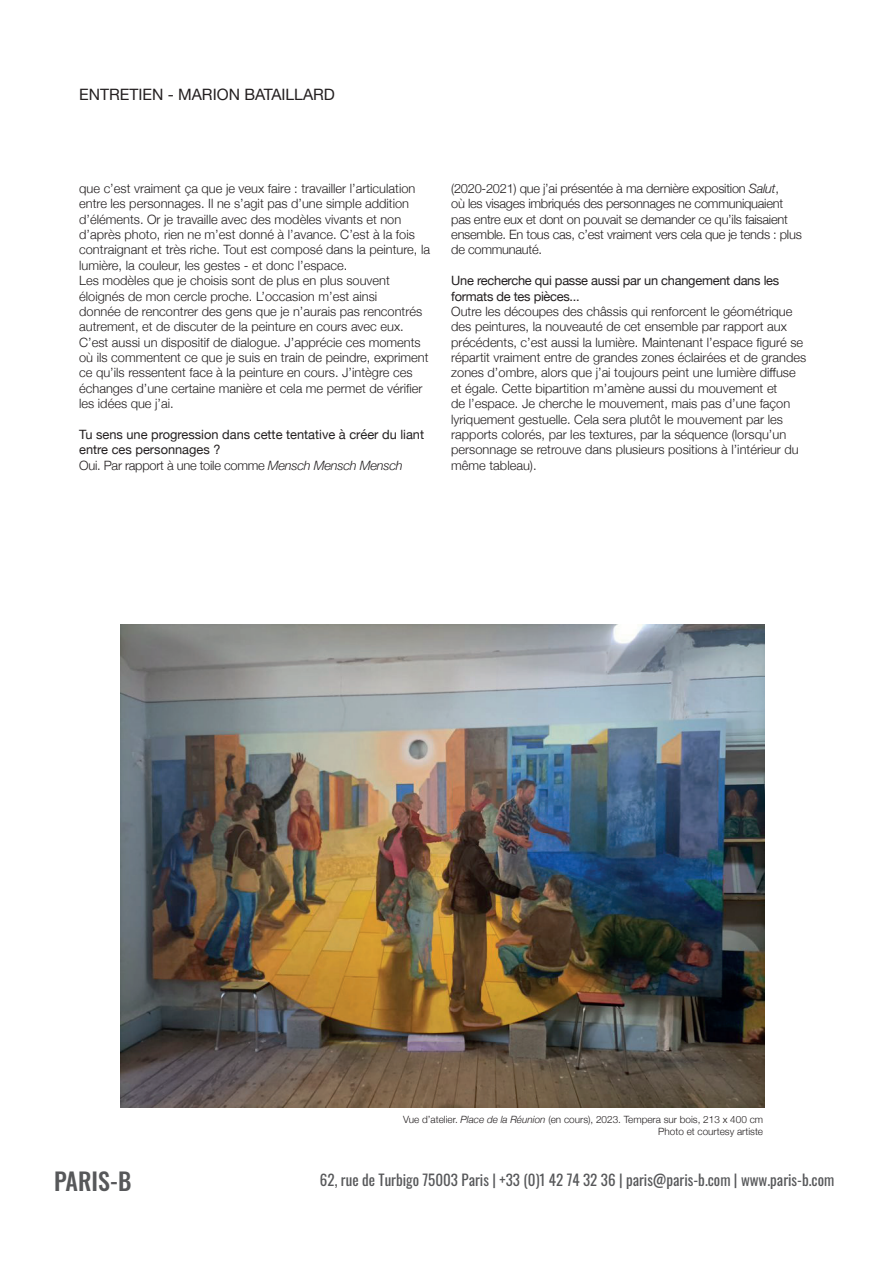
<style>
.page{position:relative;width:893px;height:1263px;background:#fff}
.page>*{position:absolute;margin:0;border:0;box-sizing:border-box;transform-origin:0 0}
.t1{font:24px "Oswald";letter-spacing:-.005em;color:#57585a}
.t2{font:15.6px "Helvetica Neue";color:#231f20}
.t3{font:15px "Oswald";color:#57585a}
.t4{font:300 12.9px/15.5px "Helvetica Neue";color:#231f20}
.t5{font:300 12.9px/15.5px "Helvetica Neue";letter-spacing:-.02em;color:#231f20}
.t6{font:12.9px/15.5px "Helvetica Neue";color:#231f20}
.t7{font:12.9px/15.5px "Helvetica Neue";letter-spacing:-.02em;color:#231f20}
.t8{font:12.9px "Arial";color:#231f20}
.t9{font:300 10.05px/12px "Helvetica Neue";color:#231f20;text-align:right}
.s1{font-weight:300}
.s2{font-weight:300;font-style:italic}
.s3{font-style:italic}
</style>
<div class="page">
<img style="left:120px;top:624px;width:645px;height:484px">
<p class="t2" style="left:79px;top:83px;width:257px">ENTRETIEN - MARION BATAILLARD</p>
<p class="t4" style="left:79px;top:179px;width:352px">que c’est vraiment ça que je veux faire : travailler l’articulation entre les personnages. Il ne s’agit pas d’une simple addition d’éléments. Or je travaille avec des modèles vivants et non d’après photo, rien ne m’est donné à l’avance. C’est à la fois contraignant et très riche. Tout est composé dans la peinture, la lumière, la couleur, les gestes - et donc l’espace.<br>Les modèles que je choisis sont de plus en plus souvent éloignés de mon cercle proche. L’occasion m’est ainsi<br>donnée de rencontrer des gens que je n’aurais pas rencontrés autrement, et de discuter de la peinture en cours avec eux.<br>C’est aussi un dispositif de dialogue. J’apprécie ces moments où ils commentent ce que je suis en train de peindre, expriment ce qu’ils ressentent face à la peinture en cours. J’intègre ces échanges d’une certaine manière et cela me permet de vérifier les idées que j’ai.</p>
<p class="t6" style="left:79px;top:427px;width:346px">Tu sens une progression dans cette tentative à créer du liant entre ces personnages ?<br><span class="s1">Oui. Par rapport à une toile comme</span> <span class="s2">Mensch Mensch Mensch</span></p>
<p class="t5" style="left:451px;top:179px;width:352px">(2020-2021) que j’ai présentée à ma dernière exposition <span class="s3">Salut</span>,<br>où les visages imbriqués des personnages ne communiquaient pas entre eux et dont on pouvait se demander ce qu’ils faisaient ensemble. En tous cas, c’est vraiment vers cela que je tends : plus de communauté.</p>
<p class="t7" style="left:451px;top:274px;width:329px">Une recherche qui passe aussi par un changement dans les formats de tes pièces...</p>
<p class="t4" style="left:451px;top:303px;width:356px">Outre les découpes des châssis qui renforcent le géométrique des peintures, la nouveauté de cet ensemble par rapport aux précédents, c’est aussi la lumière. Maintenant l’espace figuré se répartit vraiment entre de grandes zones éclairées et de grandes zones d’ombre, alors que j’ai toujours peint une lumière diffuse et égale. Cette bipartition m’amène aussi du mouvement et<br>de l’espace. Je cherche le mouvement, mais pas d’une façon lyriquement gestuelle. Cela sera plutôt le mouvement par les rapports colorés, par les textures, par la séquence (lorsqu’un personnage se retrouve dans plusieurs positions à l’intérieur du même tableau).</p>
<p class="t9" style="left:403px;top:1113px;width:361px">Vue d’atelier. <span class="s3">Place de la Réunion</span> (en cours), 2023. Tempera sur bois, 213 x 400 cm<br>Photo et courtesy artiste</p>
<h1 class="t1" style="left:54px;top:1160px;width:79px">PARIS-B</h1>
<p class="t3" style="left:320px;top:1166px;width:516px">62, rue de Turbigo 75003 Paris | +33 (0)1 42 74 32 36 | paris@paris-b.com | www.paris-b.com</p>
<p class="t8" style="left:439px;top:1171px;width:9px">2</p>
</div>
